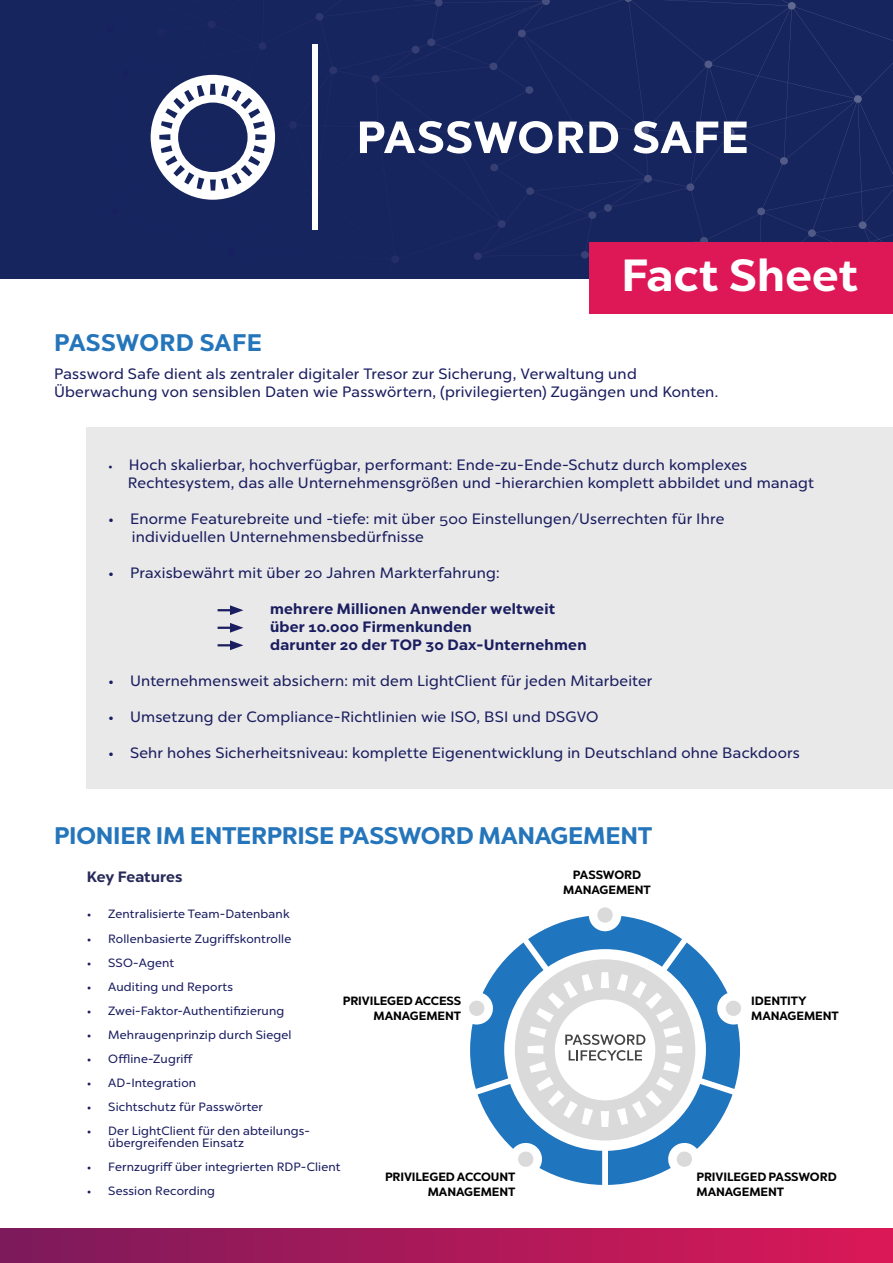
<style>
.page{position:relative;width:893px;height:1263px;background:#fff}
.page>*{position:absolute;margin:0;border:0;box-sizing:border-box;transform-origin:0 0}
.t1{font:700 45px "Chronica Pro";letter-spacing:.01em;color:#fff}
.t2{font:700 24px "Chronica Pro";letter-spacing:-.01em;color:#2575bb}
.t3{font:700 24px "Chronica Pro";letter-spacing:.015em;color:#2575bb}
.t4{font:15px/18px "Chronica Pro";letter-spacing:.015em;color:#1a1d5f}
.t5{font:700 15px/18px "Chronica Pro";letter-spacing:.02em;color:#1a1d5f}
.t6{font:700 15px "Chronica Pro";letter-spacing:.005em;color:#272a59}
.t7{font:12px/12px "Chronica Pro";letter-spacing:.015em;color:#1a1d5f}
.t8{font:700 12px/15px "Chronica Pro";letter-spacing:-.005em;color:#000}
.s1{font-size:12px}
</style>
<div class="page">
<div style="left:0;top:0;width:893px;height:279px;background:#17255f"></div>
<svg style="left:150px;top:0;width:743px;height:263px"></svg>
<svg style="left:151px;top:75px;width:124px;height:125px"></svg>
<svg style="left:360px;top:121px;width:192px;height:33px"></svg>
<svg style="left:559px;top:122px;width:24px;height:31px"></svg>
<svg style="left:589px;top:122px;width:29px;height:31px"></svg>
<svg style="left:633px;top:121px;width:85px;height:33px"></svg>
<svg style="left:724px;top:122px;width:23px;height:31px"></svg>
<div style="left:313px;top:44px;width:5px;height:186px;background:#fff"></div>
<div style="left:87px;top:427px;width:806px;height:362px;background:#e9e9e9"></div>
<div style="left:589px;top:242px;width:304px;height:72px;background:#de1757"></div>
<div style="left:597px;top:907px;width:16px;height:16px;background:#dadada;border-radius:50%"></div>
<svg style="left:469px;top:916px;width:272px;height:269px"></svg>
<svg style="left:218px;top:605px;width:25px;height:10px"></svg>
<svg style="left:218px;top:623px;width:25px;height:10px"></svg>
<svg style="left:218px;top:640px;width:25px;height:10px"></svg>
<div style="left:0;top:1229px;width:893px;height:34px;background:linear-gradient(to right,#7b1a5b,#db1857)"></div>
<h2 class="t3" style="left:54px;top:327px;width:209px">PASSWORD SAFE</h2>
<h1 class="t1" style="left:621px;top:247px;width:238px">Fact Sheet</h1>
<p class="t4" style="left:54px;top:365px;width:666px">Password Safe dient als zentraler digitaler Tresor zur Sicherung, Verwaltung und<br>Überwachung von sensiblen Daten wie Passwörtern, (privilegierten) Zugängen und Konten.</p>
<p class="t4" style="left:128px;top:455px;width:687px;text-indent:-20px"><span class="s1">•</span> Hoch skalierbar, hochverfügbar, performant: Ende-zu-Ende-Schutz durch komplexes<br>Rechtesystem, das alle Unternehmensgrößen und -hierarchien komplett abbildet und managt</p>
<p class="t4" style="left:132px;top:509px;width:594px;text-indent:-24px">• Enorme Featurebreite und -tiefe: mit über 500 Einstellungen/Userrechten für Ihre individuellen Unternehmensbedürfnisse</p>
<p class="t4" style="left:108px;top:563px;width:393px">• Praxisbewährt mit über 20 Jahren Markterfahrung:</p>
<p class="t5" style="left:270px;top:599px;width:318px">mehrere Millionen Anwender weltweit über 10.000 Firmenkunden<br>darunter 20 der TOP 30 Dax-Unternehmen</p>
<p class="t4" style="left:108px;top:671px;width:546px">• Unternehmensweit absichern: mit dem LightClient für jeden Mitarbeiter</p>
<p class="t4" style="left:108px;top:707px;width:492px">• Umsetzung der Compliance-Richtlinien wie ISO, BSI und DSGVO</p>
<p class="t4" style="left:108px;top:743px;width:693px">• Sehr hohes Sicherheitsniveau: komplette Eigenentwicklung in Deutschland ohne Backdoors</p>
<h2 class="t2" style="left:54px;top:821px;width:600px">PIONIER IM ENTERPRISE PASSWORD MANAGEMENT</h2>
<p class="t6" style="left:87px;top:868px;width:97px">Key Features</p>
<p class="t7" style="left:87px;top:908px;width:204px">• Zentralisierte Team-Datenbank</p>
<p class="t7" style="left:87px;top:932px;width:206px">• Rollenbasierte Zugriffskontrolle</p>
<p class="t7" style="left:87px;top:956px;width:89px">• SSO-Agent</p>
<p class="t7" style="left:87px;top:980px;width:148px">• Auditing und Reports</p>
<p class="t7" style="left:87px;top:1004px;width:199px">• Zwei-Faktor-Authentifizierung</p>
<p class="t7" style="left:87px;top:1028px;width:206px">• Mehraugenprinzip durch Siegel</p>
<p class="t7" style="left:87px;top:1052px;width:108px">• Offline-Zugriff</p>
<p class="t7" style="left:87px;top:1076px;width:111px">• AD-Integration</p>
<p class="t7" style="left:87px;top:1100px;width:177px">• Sichtschutz für Passwörter</p>
<p class="t7" style="left:108px;top:1124px;width:203px;text-indent:-21px">• Der LightClient für den abteilungs&shy;übergreifenden Einsatz</p>
<p class="t7" style="left:87px;top:1160px;width:255px">• Fernzugriff über integrierten RDP-Client</p>
<p class="t7" style="left:87px;top:1184px;width:130px">• Session Recording</p>
<p class="t8" style="left:343px;top:993px;width:120px;text-align:right">PRIVILEGED ACCESS<br>MANAGEMENT</p>
<p class="t8" style="left:385px;top:1169px;width:132px;text-align:right">PRIVILEGED ACCOUNT<br>MANAGEMENT</p>
<p class="t8" style="left:563px;top:868px;width:89px;text-align:center">PASSWORD<br>MANAGEMENT</p>
<p class="t8" style="left:751px;top:993px;width:89px">IDENTITY<br>MANAGEMENT</p>
<p class="t8" style="left:696px;top:1169px;width:142px">PRIVILEGED PASSWORD<br>MANAGEMENT</p>
</div>
